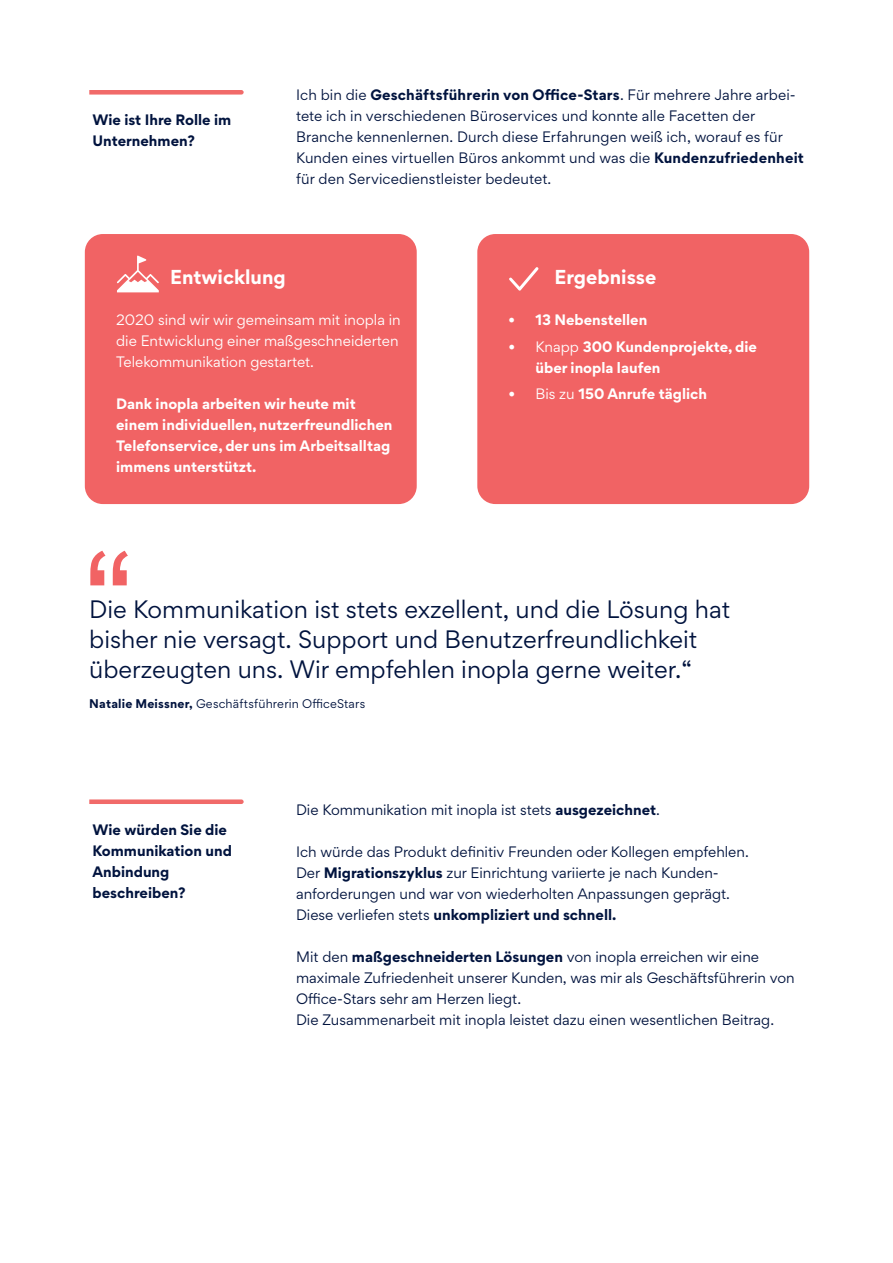
<style>
.page{position:relative;width:893px;height:1263px;background:#fff}
.page>*{position:absolute;margin:0;border:0;box-sizing:border-box;transform-origin:0 0}
.Zitat{font:22.5px "Gordita";color:#00133e}
.Facts_links{font:700 18px "Gordita";color:#fff}
.t1{font:13.5px/21px "Gordita";color:#00133e}
.t2{font:700 13.5px/21px "Gordita";color:#fff}
.Facts_links-2{font:700 13.5px/21px "Gordita";color:#00133e}
.t3{font:13.5px/21px "Gordita";color:#fff}
.Zitat_Underline{font:11.25px "Gordita";letter-spacing:.015em;color:#00133e}
.s1{font-weight:700}
.s2{font-weight:400}
</style>
<div class="page">
<div style="left:85px;top:234px;width:332px;height:270px;background:#f16364;border-radius:18px"></div>
<div style="left:477px;top:234px;width:332px;height:270px;background:#f16364;border-radius:18px"></div>
<svg style="left:89px;top:90px;width:155px;height:5px"></svg>
<svg style="left:89px;top:799px;width:155px;height:5px"></svg>
<svg style="left:509px;top:267px;width:30px;height:24px"></svg>
<svg style="left:117px;top:256px;width:42px;height:36px"></svg>
<svg style="left:90px;top:551px;width:38px;height:34px"></svg>
<p class="Facts_links-2" style="left:92px;top:109px;width:140px">Wie ist Ihre Rolle im<br>Unternehmen?</p>
<p class="t1" style="left:296px;top:84px;width:501px">Ich bin die <span class="s1">Geschäftsführerin von Office-Stars</span>. Für mehrere Jahre arbei&shy;tete ich in verschiedenen Büroservices und konnte alle Facetten der</p>
<p class="t1" style="left:296px;top:126px;width:509px">Branche kennenlernen. Durch diese Erfahrungen weiß ich, worauf es für<br>Kunden eines virtuellen Büros ankommt und was die <span class="s1">Kundenzufriedenheit </span>für den Servicedienstleister bedeutet.</p>
<p class="Facts_links" style="left:170px;top:263px;width:117px">Entwicklung</p>
<p class="t3" style="left:116px;top:309px;width:286px">2020 sind wir wir gemeinsam mit inopla in die Entwicklung einer maßgeschneiderten<br>Telekommunikation gestartet.</p>
<p class="t2" style="left:116px;top:393px;width:278px">Dank inopla arbeiten wir heute mit einem individuellen, nutzerfreundlichen Telefonservice, der uns im Arbeitsalltag immens unterstützt.</p>
<p class="Facts_links" style="left:554px;top:263px;width:103px">Ergebnisse</p>
<p class="t2" style="left:508px;top:309px;width:140px">• 13 Nebenstellen</p>
<p class="t2" style="left:535px;top:336px;width:223px;text-indent:-27px"><span class="s2">• Knapp</span> 300 Kundenprojekte, die über inopla laufen</p>
<p class="t2" style="left:508px;top:382px;width:200px"><span class="s2">• Bis zu</span> 150 Anrufe täglich</p>
<p class="Zitat" style="left:89px;top:593px;width:642px">Die Kommunikation ist stets exzellent, und die Lösung hat</p>
<p class="Zitat" style="left:89px;top:623px;width:610px">bisher nie versagt. Support und Benutzerfreundlichkeit</p>
<p class="Zitat" style="left:89px;top:653px;width:604px">überzeugten uns. Wir empfehlen inopla gerne weiter.“</p>
<p class="Zitat_Underline" style="left:89px;top:695px;width:277px"><span class="s1">Natalie Meissner,</span> Geschäftsführerin OfficeStars</p>
<p class="Facts_links-2" style="left:92px;top:819px;width:141px">Wie würden Sie die<br>Kommunikation und</p>
<p class="Facts_links-2" style="left:92px;top:861px;width:78px">Anbindung</p>
<p class="Facts_links-2" style="left:92px;top:882px;width:95px">beschreiben?</p>
<p class="t1" style="left:296px;top:799px;width:365px">Die Kommunikation mit inopla ist stets <span class="s1">ausgezeichnet</span>.</p>
<p class="t1" style="left:296px;top:841px;width:454px">Ich würde das Produkt definitiv Freunden oder Kollegen empfehlen.</p>
<p class="t1" style="left:296px;top:862px;width:424px">Der <span class="s1">Migrationszyklus</span> zur Einrichtung variierte je nach Kunden-</p>
<p class="t1" style="left:296px;top:883px;width:435px">anforderungen und war von wiederholten Anpassungen geprägt.</p>
<p class="Facts_links-2" style="left:296px;top:904px;width:322px"><span class="s2">Diese verliefen stets</span> unkompliziert und schnell.</p>
<p class="t1" style="left:296px;top:946px;width:500px">Mit den <span class="s1">maßgeschneiderten Lösungen</span> von inopla erreichen wir eine maximale Zufriedenheit unserer Kunden, was mir als Geschäftsführerin von<br>Office-Stars sehr am Herzen liegt.</p>
<p class="t1" style="left:296px;top:1009px;width:479px">Die Zusammenarbeit mit inopla leistet dazu einen wesentlichen Beitrag.</p>
</div>
